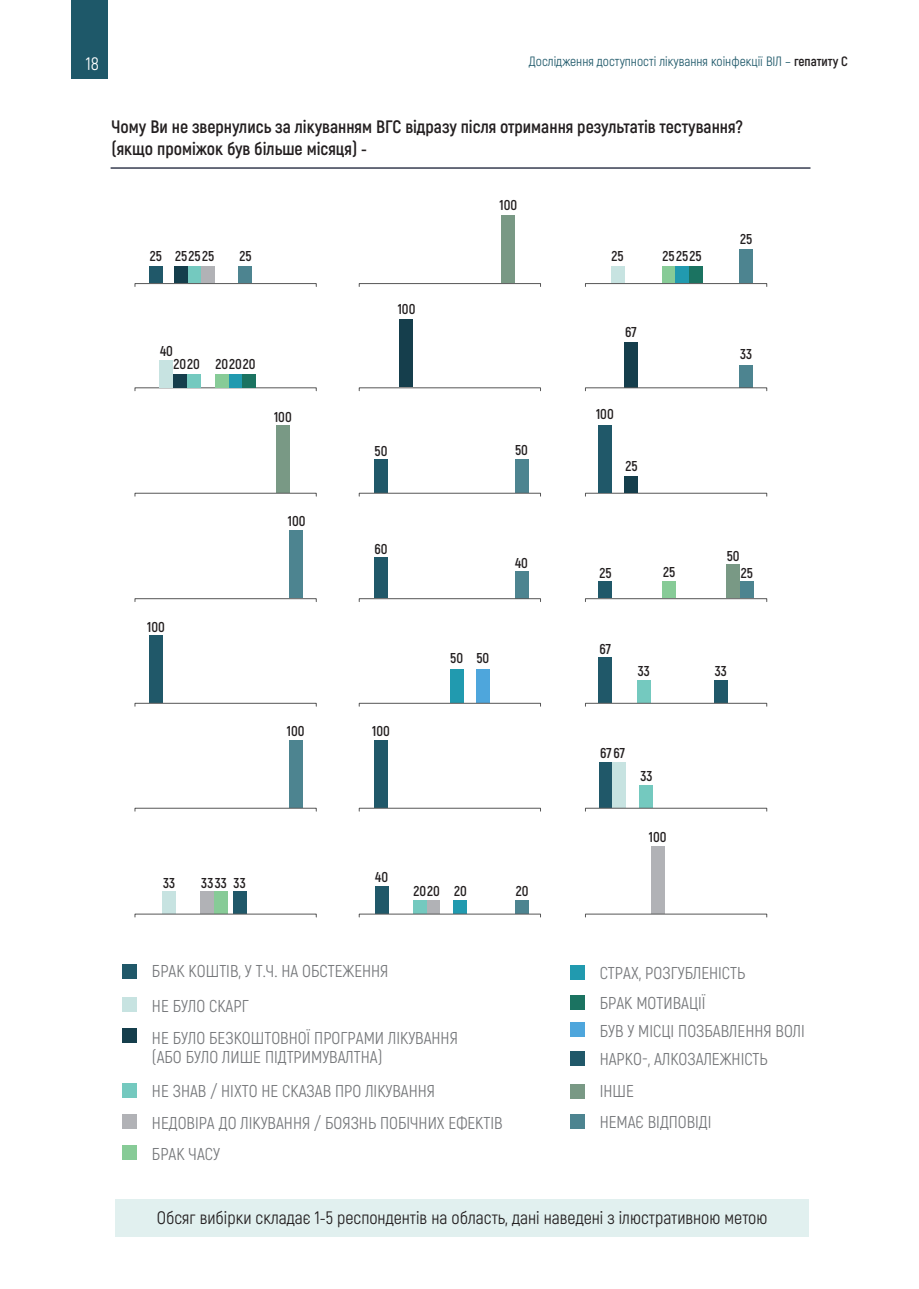
<style>
.page{position:relative;width:919px;height:1289px;background:#fff}
.page>*{position:absolute;margin:0;border:0;box-sizing:border-box;transform-origin:0 0}
.t1{font:700 18px/21.6px "Akrobat";color:#231f20}
.t2{font:18px "Akrobat";color:#231f20}
.t3{font:18px "Akrobat";color:#fff}
.t4{font:17.1px/31.2px "Akrobat";color:#76787b}
.t5{font:700 14.25px "Akrobat";color:#231f20}
.t6{font:13.5px "Akrobat";color:#1e5869}
.s1{font-weight:700;color:#231f20}
</style>
<div class="page">
<div style="left:71px;top:0;width:37px;height:79px;background:#1e5869"></div>
<div style="left:149px;top:266px;width:14px;height:17px;background:#205869"></div>
<div style="left:174px;top:266px;width:14px;height:17px;background:#153e4c"></div>
<div style="left:188px;top:266px;width:13px;height:17px;background:#74c9bf"></div>
<div style="left:201px;top:266px;width:14px;height:17px;background:#b1b2b6"></div>
<div style="left:239px;top:266px;width:13px;height:17px;background:#4d8490"></div>
<div style="left:611px;top:266px;width:13px;height:17px;background:#c7e3e1"></div>
<div style="left:661px;top:266px;width:14px;height:17px;background:#87cb97"></div>
<div style="left:501px;top:215px;width:14px;height:68px;background:#799985"></div>
<div style="left:399px;top:319px;width:14px;height:68px;background:#153e4c"></div>
<div style="left:624px;top:342px;width:13px;height:45px;background:#153e4c"></div>
<div style="left:739px;top:365px;width:13px;height:22px;background:#4d8490"></div>
<div style="left:514px;top:459px;width:14px;height:33px;background:#4d8490"></div>
<div style="left:374px;top:459px;width:14px;height:33px;background:#205869"></div>
<div style="left:374px;top:557px;width:14px;height:41px;background:#205869"></div>
<div style="left:289px;top:530px;width:14px;height:68px;background:#4d8490"></div>
<div style="left:276px;top:425px;width:13px;height:67px;background:#799985"></div>
<div style="left:514px;top:571px;width:14px;height:27px;background:#4d8490"></div>
<div style="left:726px;top:564px;width:14px;height:34px;background:#799985"></div>
<div style="left:740px;top:581px;width:13px;height:17px;background:#4d8490"></div>
<div style="left:233px;top:891px;width:13px;height:22px;background:#205869"></div>
<div style="left:214px;top:891px;width:14px;height:22px;background:#87cb97"></div>
<div style="left:200px;top:891px;width:14px;height:22px;background:#b1b2b6"></div>
<div style="left:162px;top:891px;width:14px;height:22px;background:#c7e3e1"></div>
<div style="left:453px;top:900px;width:14px;height:13px;background:#219aaf"></div>
<div style="left:515px;top:900px;width:14px;height:13px;background:#4d8490"></div>
<div style="left:426px;top:900px;width:14px;height:13px;background:#b1b2b6"></div>
<div style="left:413px;top:900px;width:13px;height:13px;background:#74c9bf"></div>
<div style="left:375px;top:886px;width:13px;height:27px;background:#205869"></div>
<div style="left:662px;top:581px;width:14px;height:17px;background:#87cb97"></div>
<div style="left:598px;top:581px;width:14px;height:17px;background:#205869"></div>
<div style="left:289px;top:740px;width:13px;height:67px;background:#4d8490"></div>
<div style="left:149px;top:635px;width:14px;height:67px;background:#205869"></div>
<div style="left:374px;top:740px;width:14px;height:67px;background:#205869"></div>
<div style="left:599px;top:762px;width:13px;height:45px;background:#205869"></div>
<div style="left:612px;top:762px;width:14px;height:45px;background:#c7e3e1"></div>
<div style="left:639px;top:785px;width:14px;height:22px;background:#74c9bf"></div>
<div style="left:450px;top:668px;width:13px;height:34px;background:#219aaf"></div>
<div style="left:476px;top:668px;width:13px;height:34px;background:#4ea6dc"></div>
<div style="left:598px;top:657px;width:14px;height:45px;background:#205869"></div>
<div style="left:637px;top:680px;width:13px;height:22px;background:#74c9bf"></div>
<div style="left:713px;top:680px;width:14px;height:22px;background:#205869"></div>
<div style="left:651px;top:845px;width:13px;height:68px;background:#b1b2b6"></div>
<div style="left:122px;top:964px;width:15px;height:14px;background:#205869"></div>
<div style="left:122px;top:997px;width:15px;height:14px;background:#c7e3e1"></div>
<div style="left:122px;top:1028px;width:15px;height:14px;background:#153e4c"></div>
<div style="left:122px;top:1082px;width:15px;height:15px;background:#74c9bf"></div>
<div style="left:122px;top:1114px;width:15px;height:14px;background:#b1b2b6"></div>
<div style="left:122px;top:1145px;width:15px;height:14px;background:#87cb97"></div>
<div style="left:570px;top:965px;width:14px;height:14px;background:#219aaf"></div>
<div style="left:570px;top:995px;width:14px;height:14px;background:#1b7361"></div>
<div style="left:570px;top:1022px;width:14px;height:15px;background:#4ea6dc"></div>
<div style="left:570px;top:1051px;width:14px;height:14px;background:#205869"></div>
<div style="left:570px;top:1084px;width:14px;height:14px;background:#799985"></div>
<div style="left:570px;top:1114px;width:14px;height:14px;background:#4d8490"></div>
<div style="left:134px;top:283px;width:183px;height:4px;border:1px solid #595959"></div>
<div style="left:358px;top:387px;width:183px;height:4px;border:1px solid #595959"></div>
<div style="left:585px;top:492px;width:182px;height:4px;border:1px solid #595959"></div>
<div style="left:358px;top:283px;width:183px;height:4px;border:1px solid #595959"></div>
<div style="left:585px;top:283px;width:182px;height:4px;border:1px solid #595959"></div>
<div style="left:675px;top:266px;width:13px;height:17px;background:#219aaf"></div>
<div style="left:688px;top:266px;width:14px;height:17px;background:#1b7361"></div>
<div style="left:739px;top:249px;width:13px;height:34px;background:#4d8490"></div>
<div style="left:160px;top:360px;width:13px;height:27px;background:#c7e3e1"></div>
<div style="left:173px;top:374px;width:14px;height:13px;background:#153e4c"></div>
<div style="left:187px;top:374px;width:13px;height:13px;background:#74c9bf"></div>
<div style="left:215px;top:374px;width:14px;height:13px;background:#87cb97"></div>
<div style="left:229px;top:374px;width:13px;height:13px;background:#219aaf"></div>
<div style="left:242px;top:374px;width:14px;height:13px;background:#1b7361"></div>
<div style="left:585px;top:387px;width:182px;height:4px;border:1px solid #595959"></div>
<div style="left:358px;top:492px;width:183px;height:4px;border:1px solid #595959"></div>
<div style="left:134px;top:492px;width:183px;height:4px;border:1px solid #595959"></div>
<div style="left:134px;top:598px;width:183px;height:4px;border:1px solid #595959"></div>
<div style="left:134px;top:807px;width:183px;height:4px;border:1px solid #595959"></div>
<div style="left:358px;top:807px;width:183px;height:4px;border:1px solid #595959"></div>
<div style="left:585px;top:807px;width:182px;height:4px;border:1px solid #595959"></div>
<div style="left:358px;top:598px;width:183px;height:4px;border:1px solid #595959"></div>
<div style="left:598px;top:425px;width:13px;height:67px;background:#205869"></div>
<div style="left:624px;top:476px;width:13px;height:16px;background:#153e4c"></div>
<div style="left:585px;top:598px;width:182px;height:4px;border:1px solid #595959"></div>
<div style="left:585px;top:702px;width:182px;height:4px;border:1px solid #595959"></div>
<div style="left:358px;top:702px;width:183px;height:4px;border:1px solid #595959"></div>
<div style="left:134px;top:702px;width:183px;height:4px;border:1px solid #595959"></div>
<div style="left:115px;top:1199px;width:693px;height:37px;background:#e1f0ef"></div>
<hr style="left:111px;top:167px;width:699px;height:2px;background:#373c50">
<p class="t3" style="left:86px;top:53px;width:15px">18</p>
<p class="t6" style="left:529px;top:54px;width:320px">Дослідження доступності лікування коінфекції ВІЛ – <span class="s1">гепатиту С</span></p>
<p class="t1" style="left:111px;top:116px;width:632px">Чому Ви не звернулись за лікуванням ВГС відразу після отримання результатів тестування? (якщо проміжок був більше місяця) -</p>
<p class="t5" style="left:150px;top:247px;width:66px">25 252525</p>
<p class="t5" style="left:239px;top:247px;width:14px">25</p>
<p class="t5" style="left:160px;top:342px;width:14px">40</p>
<p class="t5" style="left:174px;top:355px;width:83px">2020 202020</p>
<p class="t5" style="left:274px;top:408px;width:19px">100</p>
<p class="t5" style="left:288px;top:512px;width:19px">100</p>
<p class="t5" style="left:147px;top:618px;width:19px">100</p>
<p class="t5" style="left:287px;top:722px;width:19px">100</p>
<p class="t5" style="left:397px;top:300px;width:19px">100</p>
<p class="t5" style="left:499px;top:196px;width:19px">100</p>
<p class="t5" style="left:374px;top:442px;width:14px">50</p>
<p class="t5" style="left:515px;top:441px;width:14px">50</p>
<p class="t5" style="left:374px;top:540px;width:15px">60</p>
<p class="t5" style="left:372px;top:722px;width:19px">100</p>
<p class="t5" style="left:515px;top:554px;width:14px">40</p>
<p class="t5" style="left:450px;top:649px;width:41px">50 50</p>
<p class="t5" style="left:611px;top:247px;width:14px">25</p>
<p class="t5" style="left:662px;top:247px;width:41px">252525</p>
<p class="t5" style="left:625px;top:323px;width:13px">67</p>
<p class="t5" style="left:596px;top:405px;width:19px">100</p>
<p class="t5" style="left:625px;top:456px;width:14px">25</p>
<p class="t5" style="left:740px;top:230px;width:14px">25</p>
<p class="t5" style="left:740px;top:345px;width:14px">33</p>
<p class="t5" style="left:599px;top:563px;width:14px">25</p>
<p class="t5" style="left:663px;top:563px;width:14px">25</p>
<p class="t5" style="left:599px;top:640px;width:13px">67</p>
<p class="t5" style="left:726px;top:547px;width:14px">50</p>
<p class="t5" style="left:740px;top:564px;width:14px">25</p>
<p class="t5" style="left:637px;top:662px;width:14px">33</p>
<p class="t5" style="left:714px;top:662px;width:14px">33</p>
<p class="t5" style="left:600px;top:744px;width:27px">67 67</p>
<p class="t5" style="left:640px;top:767px;width:14px">33</p>
<p class="t5" style="left:163px;top:874px;width:14px">33</p>
<p class="t5" style="left:201px;top:874px;width:27px">3333</p>
<p class="t5" style="left:234px;top:874px;width:14px">33</p>
<p class="t5" style="left:375px;top:868px;width:14px">40</p>
<p class="t5" style="left:413px;top:882px;width:55px">2020 20</p>
<p class="t5" style="left:516px;top:882px;width:14px">20</p>
<p class="t5" style="left:649px;top:827px;width:19px">100</p>
<p class="t4" style="left:152px;top:954px;width:238px;line-height:34.2px">БРАК КОШТІВ, У Т.Ч. НА ОБСТЕЖЕННЯ<br>НЕ БУЛО СКАРГ</p>
<p class="t4" style="left:152px;top:1028px;width:307px;line-height:19.6px">НЕ БУЛО БЕЗКОШТОВНОЇ ПРОГРАМИ ЛІКУВАННЯ (АБО БУЛО ЛИШЕ ПІДТРИМУВАЛТНА)</p>
<p class="t4" style="left:152px;top:1075px;width:352px">НЕ ЗНАВ / НІХТО НЕ СКАЗАВ ПРО ЛІКУВАННЯ<br>НЕДОВІРА ДО ЛІКУВАННЯ / БОЯЗНЬ ПОБІЧНИХ ЕФЕКТІВ<br>БРАК ЧАСУ</p>
<p class="t4" style="left:599px;top:958px;width:147px;line-height:30px">СТРАХ, РОЗГУБЛЕНІСТЬ<br>БРАК МОТИВАЦІЇ</p>
<p class="t4" style="left:599px;top:1016px;width:207px;line-height:28.7px">БУВ У МІСЦІ ПОЗБАВЛЕННЯ ВОЛІ<br>НАРКО-, АЛКОЗАЛЕЖНІСТЬ</p>
<p class="t4" style="left:599px;top:1076px;width:113px;line-height:30.3px">ІНШЕ<br>НЕМАЄ ВІДПОВІДІ</p>
<p class="t2" style="left:157px;top:1207px;width:612px">Обсяг вибірки складає 1-5 респондентів на область, дані наведені з ілюстративною метою</p>
</div>
